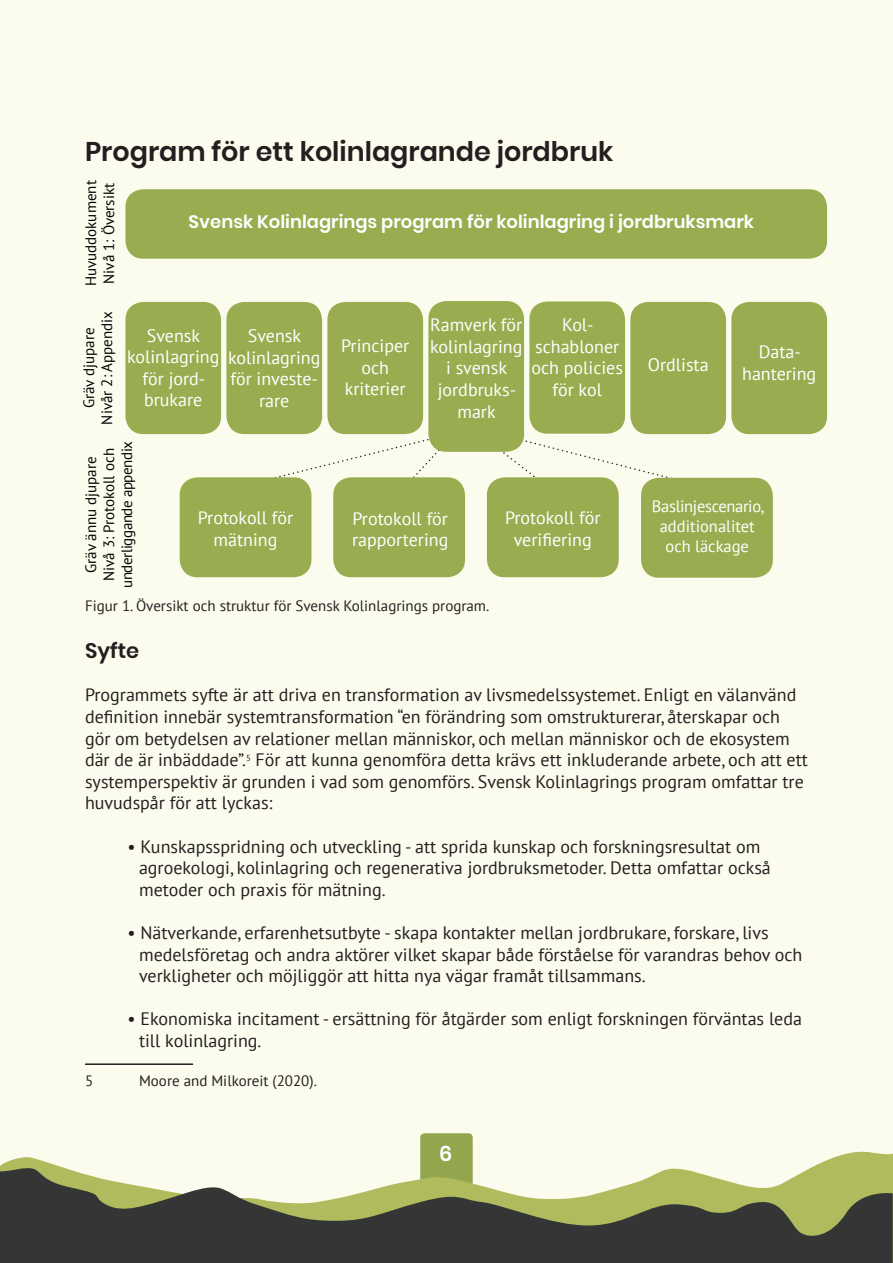
<style>
.page{position:relative;width:893px;height:1263px;background:#fbfcee}
.page>*{position:absolute;margin:0;border:0;box-sizing:border-box;transform-origin:0 0}
.t1{font:600 27px "Poppins";color:#231f20}
.t2{font:600 21px "Poppins";color:#231f20}
.t3{font:600 21px "Poppins";color:#fff}
.t4{font:18px/21.6px "PT Sans";color:#231f20}
.t5{font:18px/21.6px "PT Sans";color:#fff;text-align:center}
.t6{font:600 18px "Poppins";color:#fff}
.t7{font:16.5px/19.8px "PT Sans";color:#fff;text-align:center}
.t8{font:15px/18px "PT Sans";color:#000001;text-align:center}
.t9{font:15px "PT Sans";color:#231f20}
</style>
<div class="page">
<hr style="left:85px;top:1063px;width:108px;height:2px;background:#231f20">
<svg style="left:420px;top:1133px;width:53px;height:18px"></svg>
<svg style="left:0;top:1151px;width:892px;height:17px"></svg>
<svg style="left:0;top:1168px;width:892px;height:95px;fill:#333635"></svg>
<svg style="left:892px;top:1153px;width:1px;height:110px"></svg>
<div style="left:125px;top:189px;width:702px;height:70px;background:#99ad50;border-radius:18px"></div>
<div style="left:125px;top:302px;width:96px;height:132px;background:#99ad50;border-radius:18px"></div>
<div style="left:226px;top:302px;width:96px;height:132px;background:#99ad50;border-radius:18px"></div>
<div style="left:180px;top:477px;width:131px;height:100px;background:#99ad50;border-radius:18px"></div>
<div style="left:333px;top:477px;width:132px;height:100px;background:#99ad50;border-radius:18px"></div>
<div style="left:529px;top:301px;width:96px;height:133px;background:#99ad50;border-radius:18px"></div>
<div style="left:630px;top:302px;width:96px;height:132px;background:#99ad50;border-radius:18px"></div>
<div style="left:731px;top:302px;width:96px;height:132px;background:#99ad50;border-radius:18px"></div>
<svg style="left:260px;top:413px;width:441px;height:88px"></svg>
<div style="left:641px;top:478px;width:132px;height:100px;background:#99ad50;border-radius:18px"></div>
<div style="left:487px;top:477px;width:132px;height:100px;background:#99ad50;border-radius:18px"></div>
<div style="left:327px;top:302px;width:96px;height:132px;background:#99ad50;border-radius:18px"></div>
<div style="left:428px;top:301px;width:96px;height:151px;background:#99ad50;border-radius:18px"></div>
<h1 class="t1" style="left:85px;top:136px;width:530px">Program för ett kolinlagrande jordbruk</h1>
<p class="t8" style="left:82px;top:286px;width:108px;text-align:left;rotate:-90deg">Huvuddokument<br>Nivå 1: Översikt</p>
<p class="t8" style="left:80px;top:424px;width:115px;rotate:-90deg">Gräv djupare<br>Nivår 2: Appendix</p>
<p class="t8" style="left:82px;top:588px;width:148px;rotate:-90deg">Gräv ännu djupare<br>Nivå 3: Protokoll och underliggande appendix</p>
<p class="t6" style="left:189px;top:212px;width:567px">Svensk Kolinlagrings program för kolinlagring i jordbruksmark</p>
<p class="t5" style="left:430px;top:314px;width:94px">Ramverk för kolinlagring i svensk jordbruks&shy;mark</p>
<p class="t5" style="left:531px;top:314px;width:93px">Kol&shy;schabloner och policies för kol</p>
<p class="t5" style="left:127px;top:324px;width:94px">Svensk kolinlagring för jord&shy;brukare</p>
<p class="t5" style="left:228px;top:324px;width:94px">Svensk kolinlagring för investe&shy;rare</p>
<p class="t5" style="left:341px;top:335px;width:70px">Principer och kriterier</p>
<p class="t5" style="left:742px;top:341px;width:76px">Data&shy;hantering</p>
<p class="t5" style="left:648px;top:354px;width:62px">Ordlista</p>
<p class="t7" style="left:652px;top:496px;width:114px">Baslinjescenario, additionalitet och läckage</p>
<p class="t5" style="left:505px;top:507px;width:97px">Protokoll för verifiering</p>
<p class="t5" style="left:198px;top:507px;width:97px">Protokoll för mätning</p>
<p class="t5" style="left:352px;top:507px;width:98px;text-align:left">Protokoll för rapportering</p>
<p class="t9" style="left:85px;top:596px;width:406px">Figur 1. Översikt och struktur för Svensk Kolinlagrings program.</p>
<p class="t2" style="left:85px;top:638px;width:56px">Syfte</p>
<p class="t4" style="left:85px;top:684px;width:724px">Programmets syfte är att driva en transformation av livsmedelssystemet. Enligt en välanvänd definition innebär systemtransformation “en förändring som omstrukturerar, återskapar och gör om betydelsen av relationer mellan människor, och mellan människor och de ekosystem där de är inbäddade”.<sup>5</sup> För att kunna genomföra detta krävs ett inkluderande arbete, och att ett systemperspektiv är grunden i vad som genomförs. Svensk Kolinlagrings program omfattar tre huvudspår för att lyckas:</p>
<p class="t4" style="left:139px;top:835px;width:633px;text-indent:-11px">• Kunskapsspridning och utveckling - att sprida kunskap och forskningsresultat om agroekologi, kolinlagring och regenerativa jordbruksmetoder. Detta omfattar också metoder och praxis för mätning.</p>
<p class="t4" style="left:139px;top:921px;width:665px;text-indent:-11px">• Nätverkande, erfarenhetsutbyte - skapa kontakter mellan jordbrukare, forskare, livs medelsföretag och andra aktörer vilket skapar både förståelse för varandras behov och verkligheter och möjliggör att hitta nya vägar framåt tillsammans.</p>
<p class="t4" style="left:139px;top:1008px;width:664px;text-indent:-11px">• Ekonomiska incitament - ersättning för åtgärder som enligt forskningen förväntas leda till kolinlagring.</p>
<p class="t9" style="left:85px;top:1071px;width:10px">5</p>
<p class="t9" style="left:139px;top:1071px;width:179px">Moore and Milkoreit (2020).</p>
<p class="t3" style="left:439px;top:1142px;width:15px">6</p>
</div>
